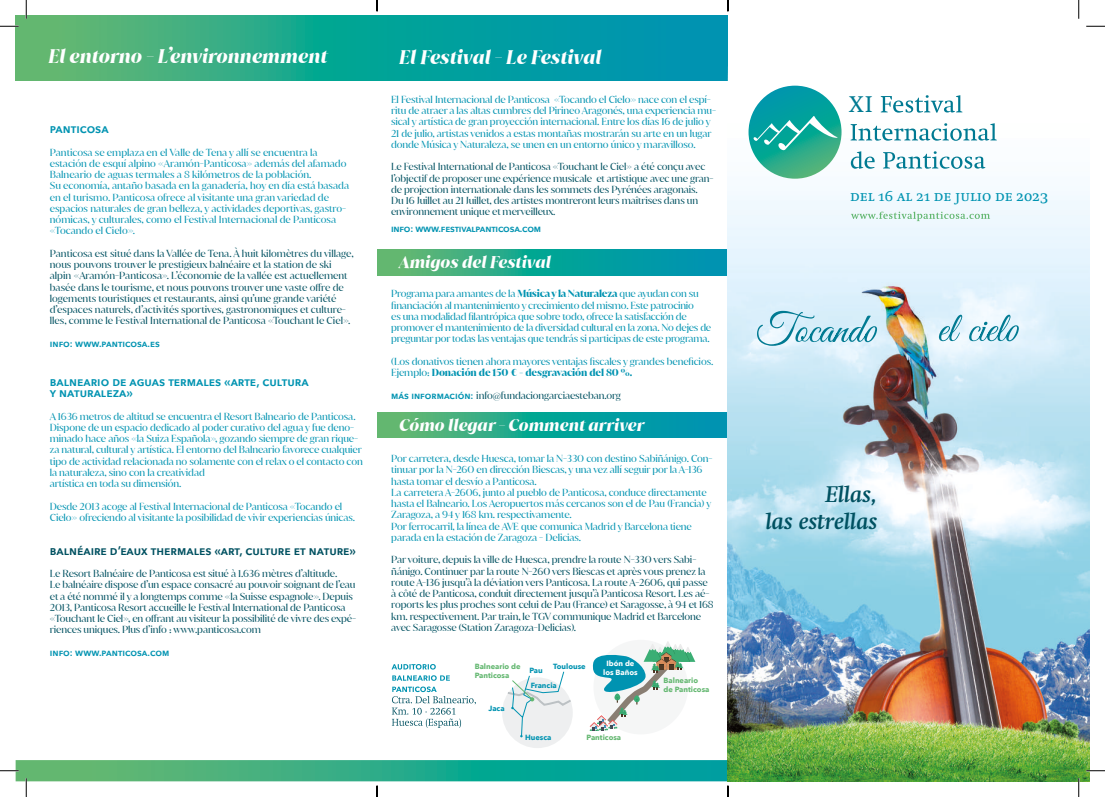
<style>
.page{position:relative;width:1105px;height:797px;background:#fff}
.page>*{position:absolute;margin:0;border:0;box-sizing:border-box;transform-origin:0 0}
.t1{font:italic 700 22.5px/26.2px "Swift";color:#005161;text-align:right}
.t2{font:22.5px "Swift";color:#007a92}
.t3{font:italic 700 18.75px "Juana";color:#fff}
.t4{font:italic 700 16.25px "Juana";color:#fff}
.t5{font:15px "Swift Regular SC";color:#0093b1}
.t6{font:600 12.5px/11.2px "Avenir Next";color:#0093b1}
.t7{font:600 12.5px "Avenir Next";color:#005161}
.t8{font:9.75px/11.2px "Juana";letter-spacing:-.01em;color:#0093b1}
.t9{font:9.75px/11.2px "Juana";letter-spacing:-.01em;color:#005161}
.t10{font:600 9.75px "Avenir Next";letter-spacing:-.01em;color:#0093b1}
.t11{font:700 7.5px/9px "Avenir Next";color:#63b770}
.t12{font:700 7.5px "Avenir Next";color:#0093b1}
.t13{font:700 7.5px/9px "Avenir Next";color:#fff;text-align:center}
.s1{font-weight:700}
.s2{font-family:"Avenir Next";font-weight:600;color:#0093b1}
.s3{font-family:"Swift Light SC"}
</style>
<div class="page">
<svg style="left:16px;top:16px;width:712px;height:65px;background:#1ca493"></svg>
<svg style="left:16px;top:745px;width:712px;height:36px"></svg>
<svg style="left:377px;top:249px;width:351px;height:26px;background:#1ea593"></svg>
<svg style="left:377px;top:412px;width:351px;height:26px;background:#1da593"></svg>
<svg style="left:590px;top:641px;width:105px;height:90px"></svg>
<svg style="left:392px;top:675px;width:84px;height:53px"></svg>
<svg style="left:391px;top:664px;width:45px;height:5px"></svg>
<div style="left:502px;top:677px;width:71px;height:71px;background:#eeeff0;border-radius:50%"></div>
<svg style="left:505px;top:671px;width:68px;height:66px"></svg>
<img style="left:728px;top:85px;width:361px;height:696px">
<svg style="left:851px;top:212px;width:139px;height:9px"></svg>
<svg style="left:939px;top:315px;width:80px;height:26px"></svg>
<svg style="left:757px;top:311px;width:120px;height:35px;background:#b5dbe8"></svg>
<svg style="left:851px;top:151px;width:134px;height:18px"></svg>
<svg style="left:850px;top:123px;width:147px;height:18px"></svg>
<svg style="left:881px;top:95px;width:81px;height:18px"></svg>
<svg style="left:748px;top:86px;width:93px;height:93px;background:#1da596"></svg>
<svg style="left:753px;top:116px;width:84px;height:34px;background:#2fb2a5"></svg>
<svg style="left:0;top:25px;width:19px;height:2px"></svg>
<svg style="left:1086px;top:25px;width:19px;height:2px"></svg>
<svg style="left:0;top:770px;width:19px;height:1px"></svg>
<svg style="left:1086px;top:770px;width:19px;height:1px"></svg>
<svg style="left:25px;top:0;width:2px;height:19px"></svg>
<svg style="left:25px;top:778px;width:2px;height:19px"></svg>
<svg style="left:1078px;top:0;width:1px;height:19px"></svg>
<svg style="left:1078px;top:778px;width:1px;height:19px"></svg>
<svg style="left:376px;top:0;width:2px;height:11px"></svg>
<svg style="left:376px;top:785px;width:2px;height:12px"></svg>
<svg style="left:727px;top:0;width:2px;height:11px"></svg>
<svg style="left:727px;top:785px;width:2px;height:12px"></svg>
<h2 class="t3" style="left:48px;top:43px;width:281px">El entorno - L’environnemment</h2>
<h2 class="t3" style="left:399px;top:44px;width:204px">El Festival - Le Festival</h2>
<p class="t6" style="left:50px;top:123px;width:60px">panticosa</p>
<p class="t8" style="left:50px;top:146px;width:301px">Panticosa se emplaza en el Valle de Tena y allí se encuentra la estación de esquí alpino «Aramón-Panticosa» además del afamado Balneario de aguas termales a 8 kilómetros de la población.<br>Su economía, antaño basada en la ganadería, hoy en día está basada en el turismo. Panticosa ofrece al visitante una gran variedad de espacios naturales de gran belleza, y actividades deportivas, gastro&shy;nómicas, y culturales, como el Festival Internacional de Panticosa «Tocando el Cielo».</p>
<p class="t9" style="left:50px;top:248px;width:306px">Panticosa est situé dans la Vallée de Tena. À huit kilomètres du village, nous pouvons trouver le prestigieux balnéaire et la station de ski alpin «Aramón-Panticosa». L’économie de la vallée est actuellement basée dans le tourisme, et nous pouvons trouver une vaste offre de logements touristiques et restaurants, ainsi qu’une grande variété d’espaces naturels, d’activités sportives, gastronomiques et culture&shy;lles, comme le Festival International de Panticosa «Touchant le Ciel».</p>
<p class="t10" style="left:50px;top:335px;width:112px">info: www.panticosa.es</p>
<p class="t6" style="left:50px;top:375px;width:260px">balneario de aguas termales «arte, cultura y naturaleza»</p>
<p class="t8" style="left:50px;top:410px;width:314px">A 1636 metros de altitud se encuentra el Resort Balneario de Panticosa.<br>Dispone de un espacio dedicado al poder curativo del agua y fue deno&shy;minado hace años «la Suiza Española», gozando siempre de gran rique&shy;za natural, cultural y artística. El entorno del Balneario favorece cualquier tipo de actividad relacionada no solamente con el relax o el contacto con la naturaleza, sino con la creatividad<br>artística en toda su dimensión.</p>
<p class="t8" style="left:50px;top:500px;width:307px">Desde 2013 acoge al Festival Internacional de Panticosa «Tocando el<br>Cielo» ofreciendo al visitante la posibilidad de vivir experiencias únicas.</p>
<p class="t7" style="left:50px;top:539px;width:308px">balnéaire d’eaux thermales «art, culture et nature»</p>
<p class="t9" style="left:50px;top:568px;width:308px">Le Resort Balnéaire de Panticosa est situé à 1.636 mètres d’altitude.<br>Le balnéaire dispose d’un espace consacré au pouvoir soignant de l’eau et a été nommé il y a longtemps comme «la Suisse espagnole». Depuis 2013, Panticosa Resort accueille le Festival International de Panticosa «Touchant le Ciel», en offrant au visiteur la possibilité de vivre des expé&shy;riences uniques. Plus d’info : www.panticosa.com</p>
<p class="t10" style="left:50px;top:644px;width:121px">info: www.panticosa.com</p>
<p class="t8" style="left:391px;top:93px;width:326px">El Festival Internacional de Panticosa «Tocando el Cielo» nace con el espí&shy;ritu de atraer a las altas cumbres del Pirineo Aragonés, una experiencia mu&shy;sical y artística de gran proyección internacional. Entre los días 16 de julio y 21 de julio, artistas venidos a estas montañas mostrarán su arte en un lugar donde Música y Naturaleza, se unen en un entorno único y maravilloso.</p>
<p class="t9" style="left:391px;top:161px;width:324px">Le Festival International de Panticosa «Touchant le Ciel» a été conçu avec l’objectif de proposer une expérience musicale et artistique avec une gran&shy;de projection internationale dans les sommets des Pyrénées aragonais.<br>Du 16 Juillet au 21 Juillet, des artistes montreront leurs maîtrises dans un environnement unique et merveilleux.</p>
<p class="t10" style="left:391px;top:220px;width:152px">info: www.festivalpanticosa.com</p>
<h3 class="t4" style="left:399px;top:251px;width:153px">Amigos del Festival</h3>
<p class="t8" style="left:391px;top:288px;width:321px">Programa para amantes de la <span class="s1">Música y la Naturaleza</span> que ayudan con su financiación al mantenimiento y crecimiento del mismo. Este patrocinio<br>es una modalidad filantrópica que sobre todo, ofrece la satisfacción de promover el mantenimiento de la diversidad cultural en la zona. No dejes de preguntar por todas las ventajas que tendrás si participas de este programa.</p>
<p class="t8" style="left:391px;top:355px;width:324px">(Los donativos tienen ahora mayores ventajas fiscales y grandes beneficios.<br>Ejemplo: <span class="s1">Donación de 150 € = desgravación del 80 %.</span></p>
<p class="t9" style="left:391px;top:389px;width:231px"><span class="s2">más información:</span> info@fundaciongarciaesteban.org</p>
<h3 class="t4" style="left:399px;top:414px;width:247px">Cómo llegar - Comment arriver</h3>
<p class="t8" style="left:391px;top:452px;width:323px">Por carretera, desde Huesca, tomar la N-330 con destino Sabiñánigo. Con&shy;tinuar por la N-260 en dirección Biescas, y una vez allí seguir por la A-136 hasta tomar el desvío a Panticosa.<br>La carretera A-2606, junto al pueblo de Panticosa, conduce directamente hasta el Balneario. Los Aeropuertos más cercanos son el de Pau (Francia) y Zaragoza, a 94 y 168 km. respectivamente.<br>Por ferrocarril, la línea de AVE que comunica Madrid y Barcelona tiene parada en la estación de Zaragoza - Delicias.</p>
<p class="t9" style="left:391px;top:554px;width:324px">Par voiture, depuis la ville de Huesca, prendre la route N-330 vers Sabi&shy;ñánigo. Continuer par la route N-260 vers Biescas et après vous prenez la route A-136 jusqu’à la déviation vers Panticosa. La route A-2606, qui passe à côté de Panticosa, conduit directement jusqu’à Panticosa Resort. Les aé&shy;roports les plus proches sont celui de Pau (France) et Saragosse, à 94 et 168 km. respectivement. Par train, le TGV communique Madrid et Barcelone avec Saragosse (Station Zaragoza-Delicias).</p>
<p class="t11" style="left:475px;top:661px;width:47px">Balneario de</p>
<p class="t12" style="left:553px;top:660px;width:34px">Toulouse</p>
<p class="t11" style="left:475px;top:670px;width:36px">Panticosa</p>
<p class="t12" style="left:529px;top:664px;width:15px">Pau</p>
<p class="t12" style="left:488px;top:702px;width:18px">Jaca</p>
<p class="t12" style="left:531px;top:679px;width:27px">Francia</p>
<p class="t13" style="left:603px;top:658px;width:36px">Ibón de los Baños</p>
<p class="t12" style="left:525px;top:730px;width:28px">Huesca</p>
<p class="t11" style="left:587px;top:732px;width:36px">Panticosa</p>
<p class="t11" style="left:663px;top:675px;width:47px">Balneario de Panticosa</p>
<h1 class="t2" style="left:849px;top:91px;width:25px">XI</h1>
<h3 class="t5" style="left:850px;top:187px;width:199px">del <span class="s3">16</span> al <span class="s3">21</span> de julio de 2023</h3>
<h1 class="t1" style="left:766px;top:481px;width:113px">Ellas,<br>las estrellas</h1>
</div>
